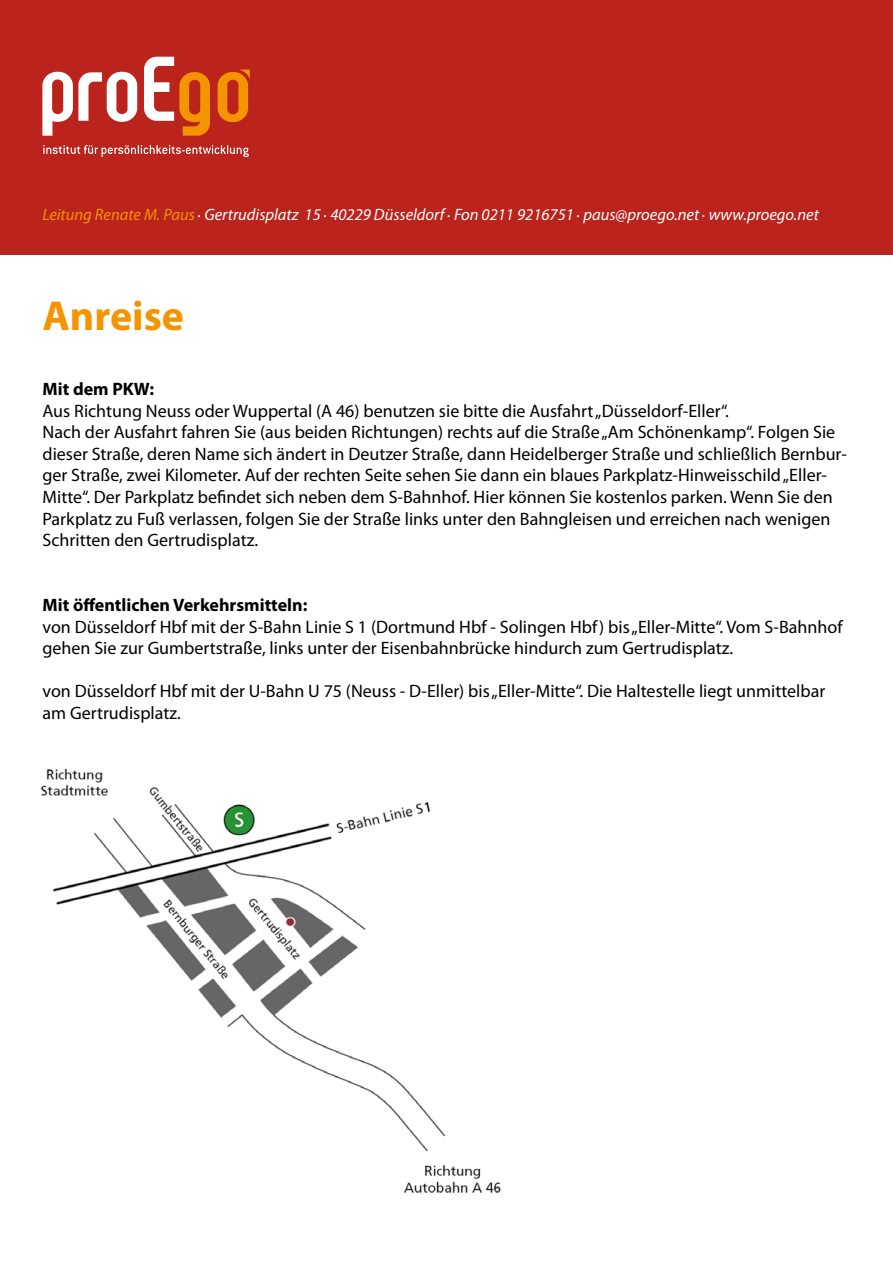
<style>
.page{position:relative;width:893px;height:1263px;background:#fff}
.page>*{position:absolute;margin:0;border:0;box-sizing:border-box;transform-origin:0 0}
.t1{font:700 42px "Myriad Pro";color:#f39400}
.t2{font:18px/21.6px "Myriad Pro";color:#000}
.t3{font:700 18px "Myriad Pro";color:#000}
.t4{font:italic 16.5px "Myriad Pro";color:#fff}
.s1{color:#f39400}
</style>
<div class="page">
<div style="left:0;top:0;width:893px;height:254px;background:#ba241c"></div>
<svg style="left:42px;top:72px;width:95px;height:64px"></svg>
<svg style="left:144px;top:57px;width:66px;height:79px"></svg>
<svg style="left:218px;top:70px;width:32px;height:52px"></svg>
<svg style="left:43px;top:145px;width:206px;height:12px"></svg>
<img style="left:41px;top:768px;width:460px;height:425px">
<p class="t4" style="left:43px;top:204px;width:778px"><span class="s1">Leitung Renate M. Paus</span> . Gertrudisplatz 15 . 40229 Düsseldorf . Fon 0211 9216751 . paus@proego.net . www.proego.net</p>
<h1 class="t1" style="left:43px;top:289px;width:143px">Anreise</h1>
<p class="t3" style="left:43px;top:377px;width:113px">Mit dem PKW:</p>
<p class="t2" style="left:43px;top:399px;width:806px">Aus Richtung Neuss oder Wuppertal (A 46) benutzen sie bitte die Ausfahrt „Düsseldorf-Eller“.<br>Nach der Ausfahrt fahren Sie (aus beiden Richtungen) rechts auf die Straße „Am Schönenkamp“. Folgen Sie dieser Straße, deren Name sich ändert in Deutzer Straße, dann Heidelberger Straße und schließlich Bernbur&shy;ger Straße, zwei Kilometer. Auf der rechten Seite sehen Sie dann ein blaues Parkplatz-Hinweisschild „Eller-Mitte“. Der Parkplatz befindet sich neben dem S-Bahnhof. Hier können Sie kostenlos parken. Wenn Sie den Parkplatz zu Fuß verlassen, folgen Sie der Straße links unter den Bahngleisen und erreichen nach wenigen Schritten den Gertrudisplatz.</p>
<p class="t3" style="left:43px;top:593px;width:266px">Mit öffentlichen Verkehrsmitteln:</p>
<p class="t2" style="left:43px;top:615px;width:802px">von Düsseldorf Hbf mit der S-Bahn Linie S 1 (Dortmund Hbf - Solingen Hbf) bis „Eller-Mitte“. Vom S-Bahnhof gehen Sie zur Gumbertstraße, links unter der Eisenbahnbrücke hindurch zum Gertrudisplatz.</p>
<p class="t2" style="left:43px;top:680px;width:784px">von Düsseldorf Hbf mit der U-Bahn U 75 (Neuss - D-Eller) bis „Eller-Mitte“. Die Haltestelle liegt unmittelbar am Gertrudisplatz.</p>
</div>
